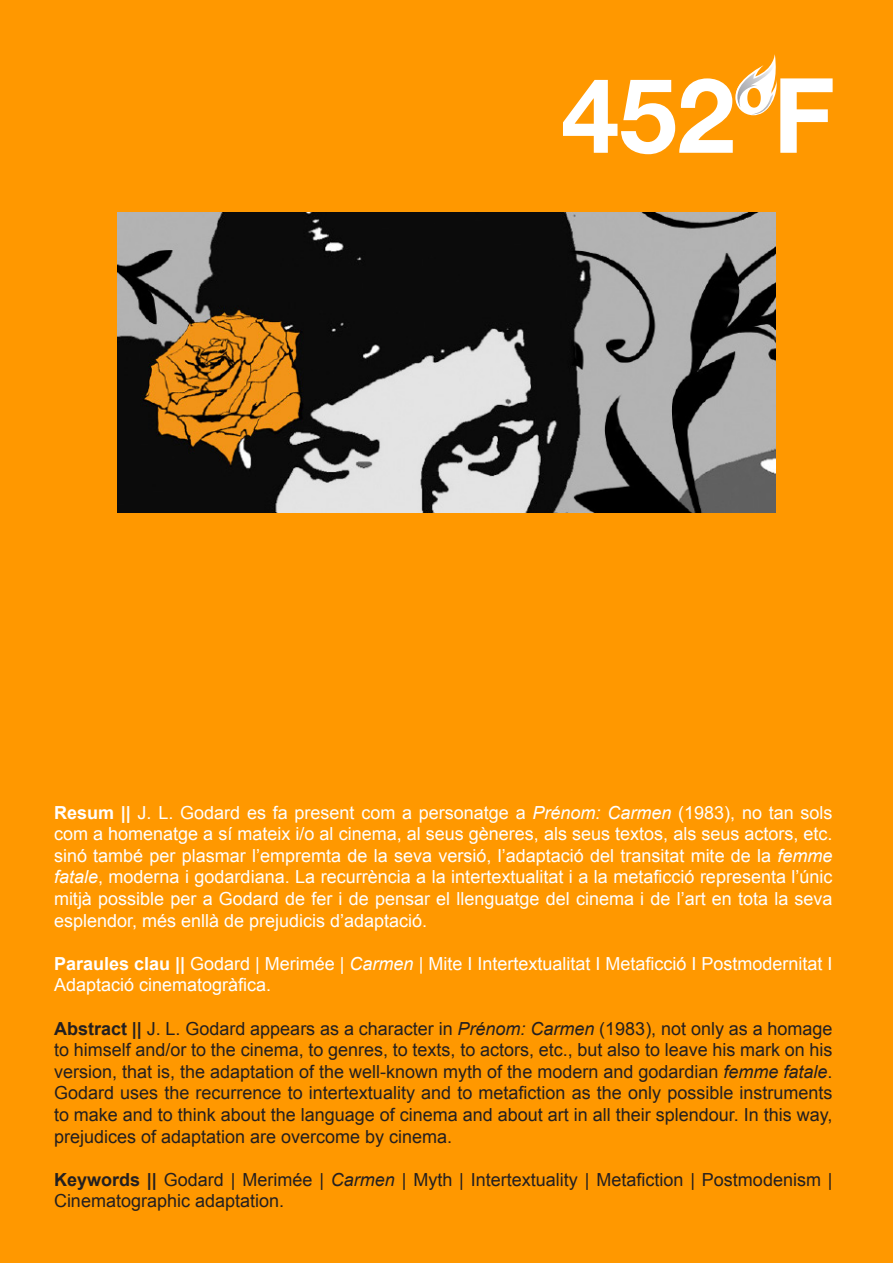
<style>
.page{position:relative;width:893px;height:1263px;background:#fff}
.page>*{position:absolute;margin:0;border:0;box-sizing:border-box;transform-origin:0 0}
.t1{font:700 104.1px "Helvetica Neue";color:#fff}
.Estilo_de_párrafo_1{font:18px/21.6px "Arial";color:#231f20;text-align:justify}
.Estilo_de_párrafo_1-2{font:18px/21.6px "Arial";color:#fff;text-align:justify}
.s1{font-weight:700}
.s2{font-style:italic}
</style>
<div class="page">
<div style="left:2px;top:2px;width:889px;height:1259px;background:#ff9800"></div>
<svg style="left:735px;top:54px;width:42px;height:61px"></svg>
<img style="left:117px;top:213px;width:659px;height:300px">
<h1 class="t1" style="left:561px;top:51px;width:275px">452ºF</h1>
<p class="Estilo_de_párrafo_1-2" style="left:54px;top:801px;width:780px"><span class="s1">Resum ||</span> J. L. Godard es fa present com a personatge a <span class="s2">Prénom: Carmen</span> (1983), no tan sols com a homenatge a sí mateix i/o al cinema, al seus gèneres, als seus textos, als seus actors, etc. sinó també per plasmar l’empremta de la seva versió, l’adaptació del transitat mite de la <span class="s2">femme fatale</span>, moderna i godardiana. La recurrència a la intertextualitat i a la metaficció representa l’únic mitjà possible per a Godard de fer i de pensar el llenguatge del cinema i de l’art en tota la seva esplendor, més enllà de prejudicis d’adaptació.</p>
<p class="Estilo_de_párrafo_1-2" style="left:54px;top:953px;width:780px"><span class="s1">Paraules clau ||</span> Godard | Merimée | <span class="s2">Carmen |</span> Mite I Intertextualitat I Metaficció I Postmodernitat I<br>Adaptació cinematogràfica.</p>
<p class="Estilo_de_párrafo_1" style="left:54px;top:1017px;width:780px"><span class="s1">Abstract ||</span> J. L. Godard appears as a character in <span class="s2">Prénom: Carmen</span> (1983), not only as a homage to himself and/or to the cinema, to genres, to texts, to actors, etc., but also to leave his mark on his version, that is, the adaptation of the well-known myth of the modern and godardian <span class="s2">femme fatale</span>.<br>Godard uses the recurrence to intertextuality and to metafiction as the only possible instruments to make and to think about the language of cinema and about art in all their splendour. In this way, prejudices of adaptation are overcome by cinema.</p>
<p class="Estilo_de_párrafo_1" style="left:54px;top:1169px;width:780px"><span class="s1">Keywords ||</span> Godard | Merimée | <span class="s2">Carmen</span> | Myth | Intertextuality | Metafiction | Postmodenism |<br>Cinematographic adaptation.</p>
</div>
